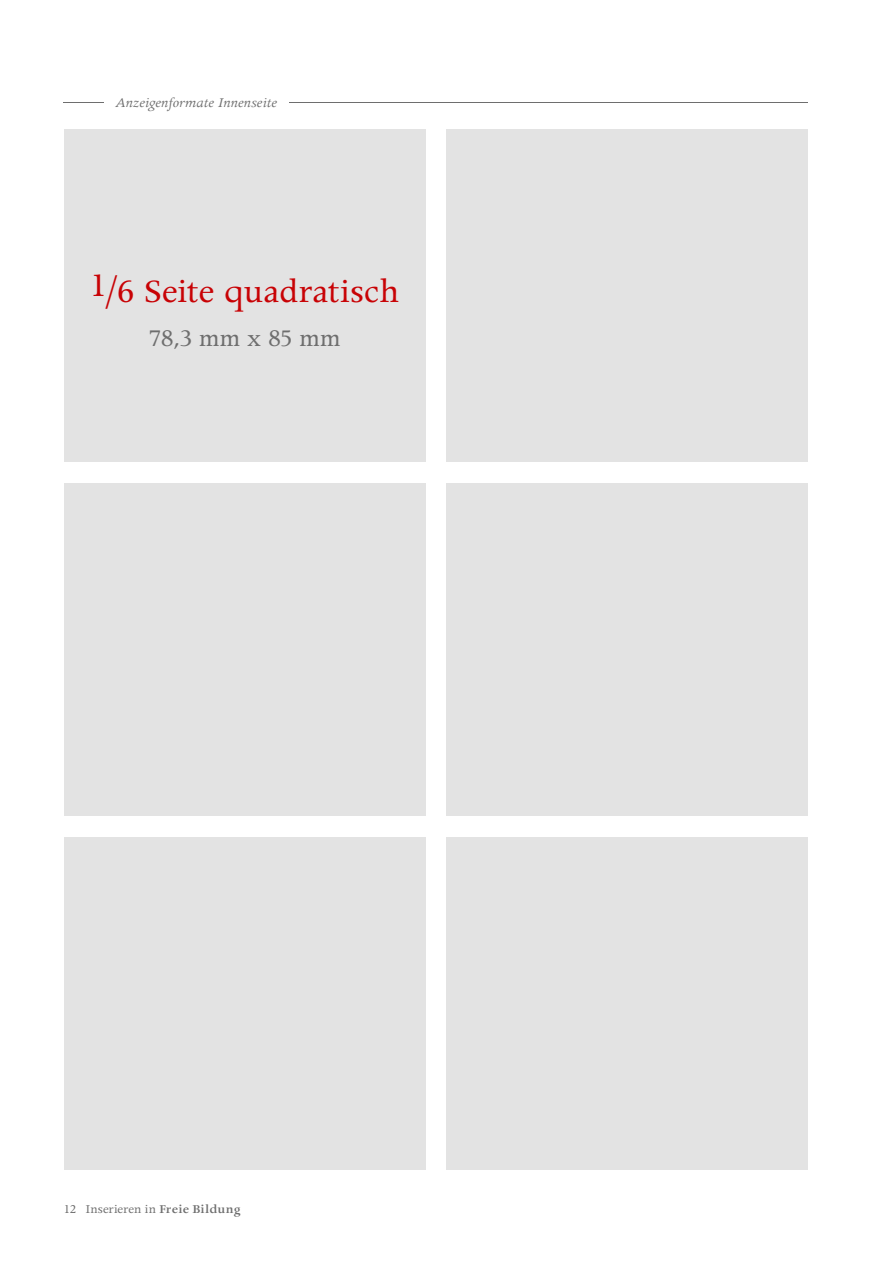
<style>
.page{position:relative;width:893px;height:1263px;background:#fff}
.page>*{position:absolute;margin:0;border:0;box-sizing:border-box;transform-origin:0 0}
.t1{font:36.75px "Apollo MT Std";letter-spacing:-.005em;color:#c80205}
.t2{font:27px "Apollo MT Std";letter-spacing:-.01em;color:#6e6e6e}
.t3{font:italic 15px "Apollo MT Std";letter-spacing:.005em;color:#6e6e6e}
.t4{font:13.5px "Apollo MT Std";color:#6e6e6e}
.s1{font-weight:600}
</style>
<div class="page">
<hr style="left:64px;top:102px;width:744px;height:1px;background:#6e6e6e">
<div style="left:105px;top:90px;width:184px;height:27px;background:#fff"></div>
<div style="left:446px;top:837px;width:362px;height:333px;background:#e3e3e3"></div>
<div style="left:446px;top:483px;width:362px;height:333px;background:#e3e3e3"></div>
<div style="left:446px;top:129px;width:362px;height:333px;background:#e3e3e3"></div>
<div style="left:64px;top:483px;width:361px;height:333px;background:#e3e3e3"></div>
<div style="left:64px;top:129px;width:361px;height:333px;background:#e3e3e3"></div>
<div style="left:64px;top:837px;width:361px;height:333px;background:#e3e3e3"></div>
<p class="t3" style="left:115px;top:95px;width:163px">Anzeigenformate Innenseite</p>
<h1 class="t1" style="left:90px;top:272px;width:311px">1/6 Seite quadratisch</h1>
<h2 class="t2" style="left:149px;top:323px;width:193px">78,3 mm x 85 mm</h2>
<p class="t4" style="left:64px;top:1202px;width:179px">12 Inserieren in <span class="s1">Freie Bildung</span></p>
</div>
